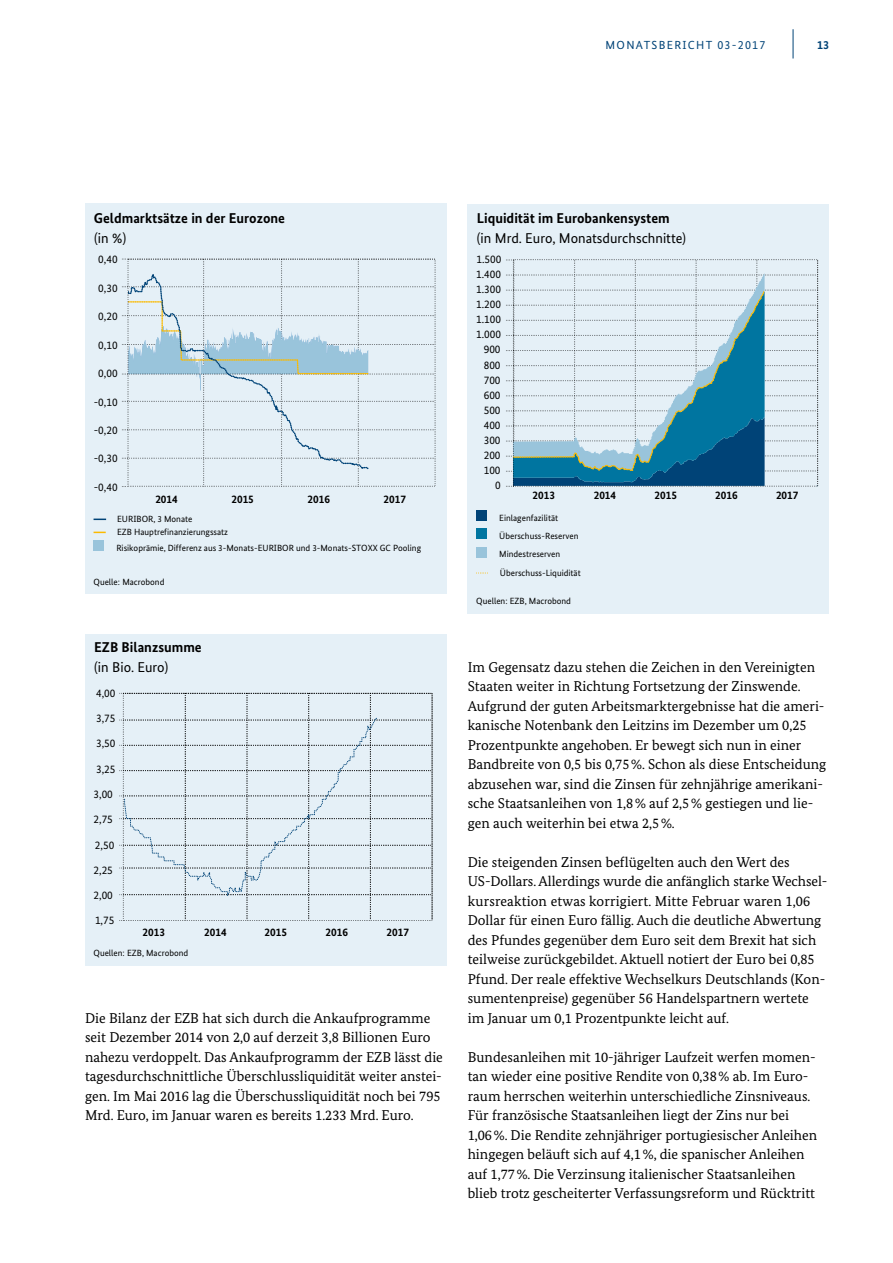
<style>
.page{position:relative;width:893px;height:1263px;background:#fff}
.page>*{position:absolute;margin:0;border:0;box-sizing:border-box;transform-origin:0 0}
.t1{font:14.25px/19.5px "Bundes Serif";color:#000}
.t2{font:14.25px/19.5px "Bundes Sans";color:#000}
.t3{font:700 14.25px/19.5px "Bundes Sans";color:#000}
.t4{font:700 12px "Bundes Sans";color:#004275}
.t5{font:11.7px "Bundes Sans";letter-spacing:.11em;color:#004377}
.t6{font:11.25px "Bundes Sans";color:#000}
.t7{font:700 11.25px "Bundes Sans";color:#000}
.t8{font:9px/18.1px "Bundes Sans";color:#000}
.s1{font-size:12px}
.s2{font-weight:400}
.s3{font-weight:700}
</style>
<div class="page">
<hr style="left:793px;top:29px;width:1px;height:30px;background:#004377">
<div style="left:85px;top:204px;width:361px;height:390px;background:#e5f0f7"></div>
<svg style="left:94px;top:519px;width:12px;height:1px"></svg>
<svg style="left:94px;top:532px;width:12px;height:1px"></svg>
<div style="left:94px;top:540px;width:10px;height:11px;background:#99c4db"></div>
<svg style="left:122px;top:259px;width:312px;height:228px"></svg>
<svg style="left:130px;top:270px;width:240px;height:201px"></svg>
<div style="left:85px;top:634px;width:361px;height:331px;background:#e5f0f7"></div>
<svg style="left:120px;top:693px;width:313px;height:227px"></svg>
<svg style="left:124px;top:717px;width:255px;height:182px"></svg>
<div style="left:468px;top:204px;width:361px;height:409px;background:#e5f0f7"></div>
<div style="left:476px;top:510px;width:11px;height:11px;background:#004377"></div>
<div style="left:476px;top:529px;width:11px;height:10px;background:#0075a0"></div>
<div style="left:476px;top:547px;width:11px;height:10px;background:#99c4db"></div>
<svg style="left:476px;top:572px;width:12px;height:2px"></svg>
<svg style="left:506px;top:259px;width:310px;height:228px"></svg>
<p class="t5" style="left:606px;top:38px;width:161px">MONATSBERICHT <span class="s1">03-2017</span></p>
<p class="t4" style="left:817px;top:37px;width:13px">13</p>
<p class="t3" style="left:94px;top:209px;width:193px">Geldmarktsätze in der Eurozone <span class="s2">(in %)</span></p>
<p class="t6" style="left:98px;top:253px;width:21px">0,40</p>
<p class="t6" style="left:98px;top:281px;width:21px">0,30</p>
<p class="t6" style="left:98px;top:310px;width:21px">0,20</p>
<p class="t6" style="left:98px;top:338px;width:21px">0,10</p>
<p class="t6" style="left:98px;top:366px;width:21px">0,00</p>
<p class="t6" style="left:94px;top:395px;width:25px">-0,10</p>
<p class="t6" style="left:94px;top:423px;width:25px">-0,20</p>
<p class="t6" style="left:94px;top:452px;width:25px">-0,30</p>
<p class="t6" style="left:94px;top:480px;width:25px">-0,40</p>
<p class="t7" style="left:155px;top:492px;width:24px">2014</p>
<p class="t7" style="left:231px;top:492px;width:24px">2015</p>
<p class="t7" style="left:308px;top:492px;width:24px">2016</p>
<p class="t7" style="left:384px;top:492px;width:24px">2017</p>
<p class="t8" style="left:117px;top:511px;width:113px;line-height:13.8px">EURIBOR, 3 Monate<br>EZB Hauptrefinanzierungssatz</p>
<p class="t8" style="left:116px;top:538px;width:306px">Risikoprämie, Differenz aus 3-Monats-EURIBOR und 3-Monats-STOXX GC Pooling</p>
<p class="t8" style="left:94px;top:573px;width:72px">Quelle: Macrobond</p>
<p class="t3" style="left:94px;top:638px;width:109px">EZB Bilanzsumme <span class="s2">(in Bio. Euro)</span></p>
<p class="t6" style="left:96px;top:686px;width:21px">4,00</p>
<p class="t6" style="left:96px;top:711px;width:21px">3,75</p>
<p class="t6" style="left:96px;top:737px;width:21px">3,50</p>
<p class="t6" style="left:96px;top:762px;width:21px">3,25</p>
<p class="t6" style="left:94px;top:787px;width:21px">3,00</p>
<p class="t6" style="left:94px;top:813px;width:21px">2,75</p>
<p class="t6" style="left:95px;top:838px;width:21px">2,50</p>
<p class="t6" style="left:94px;top:863px;width:21px">2,25</p>
<p class="t6" style="left:94px;top:888px;width:21px">2,00</p>
<p class="t6" style="left:95px;top:914px;width:21px">1,75</p>
<p class="t7" style="left:143px;top:925px;width:24px">2013</p>
<p class="t7" style="left:204px;top:925px;width:24px">2014</p>
<p class="t7" style="left:264px;top:925px;width:24px">2015</p>
<p class="t7" style="left:325px;top:925px;width:24px">2016</p>
<p class="t7" style="left:386px;top:925px;width:24px">2017</p>
<p class="t8" style="left:94px;top:944px;width:96px">Quellen: EZB, Macrobond</p>
<p class="t1" style="left:85px;top:1008px;width:359px">Die Bilanz der EZB hat sich durch die Ankaufprogramme seit Dezember 2014 von 2,0 auf derzeit 3,8 Billionen Euro nahezu verdoppelt. Das Ankaufprogramm der EZB lässt die tagesdurchschnittliche Überschlussliquidität weiter anstei&shy;gen. Im Mai 2016 lag die Überschussliquidität noch bei 795<br>Mrd. Euro, im Januar waren es bereits 1.233 Mrd. Euro.</p>
<p class="t2" style="left:477px;top:209px;width:211px"><span class="s3">Liquidität im Eurobankensystem </span>(in Mrd. Euro, Monatsdurchschnitte)</p>
<p class="t6" style="left:476px;top:252px;width:26px">1.500</p>
<p class="t6" style="left:476px;top:267px;width:26px">1.400</p>
<p class="t6" style="left:476px;top:282px;width:26px">1.300</p>
<p class="t6" style="left:476px;top:297px;width:26px">1.200</p>
<p class="t6" style="left:476px;top:313px;width:26px">1.100</p>
<p class="t6" style="left:476px;top:328px;width:26px">1.000</p>
<p class="t6" style="left:484px;top:343px;width:18px">900</p>
<p class="t6" style="left:484px;top:358px;width:18px">800</p>
<p class="t6" style="left:484px;top:373px;width:18px">700</p>
<p class="t6" style="left:484px;top:388px;width:18px">600</p>
<p class="t6" style="left:484px;top:403px;width:18px">500</p>
<p class="t6" style="left:484px;top:418px;width:18px">400</p>
<p class="t6" style="left:484px;top:433px;width:18px">300</p>
<p class="t6" style="left:484px;top:464px;width:18px">100</p>
<p class="t6" style="left:484px;top:448px;width:18px">200</p>
<p class="t6" style="left:495px;top:479px;width:7px">0</p>
<p class="t7" style="left:532px;top:489px;width:24px">2013</p>
<p class="t7" style="left:594px;top:489px;width:24px">2014</p>
<p class="t7" style="left:654px;top:489px;width:24px">2015</p>
<p class="t7" style="left:715px;top:489px;width:24px">2016</p>
<p class="t7" style="left:776px;top:489px;width:24px">2017</p>
<p class="t8" style="left:499px;top:508px;width:81px">Einlagenfazilität<br>Überschuss-Reserven<br>Mindestreserven</p>
<p class="t8" style="left:500px;top:564px;width:82px">Überschuss-Liquidität</p>
<p class="t8" style="left:476px;top:592px;width:96px">Quellen: EZB, Macrobond</p>
<p class="t1" style="left:468px;top:657px;width:360px">Im Gegensatz dazu stehen die Zeichen in den Vereinigten Staaten weiter in Richtung Fortsetzung der Zinswende.<br>Aufgrund der guten Arbeitsmarktergebnisse hat die ameri&shy;kanische Notenbank den Leitzins im Dezember um 0,25<br>Prozentpunkte angehoben. Er bewegt sich nun in einer Bandbreite von 0,5 bis 0,75%. Schon als diese Entscheidung abzusehen war, sind die Zinsen für zehnjährige amerikani&shy;sche Staatsanleihen von 1,8% auf 2,5% gestiegen und lie&shy;gen auch weiterhin bei etwa 2,5%.</p>
<p class="t1" style="left:468px;top:852px;width:361px">Die steigenden Zinsen beflügelten auch den Wert des US-Dollars. Allerdings wurde die anfänglich starke Wechsel&shy;kursreaktion etwas korrigiert. Mitte Februar waren 1,06<br>Dollar für einen Euro fällig. Auch die deutliche Abwertung des Pfundes gegenüber dem Euro seit dem Brexit hat sich teilweise zurückgebildet. Aktuell notiert der Euro bei 0,85<br>Pfund. Der reale effektive Wechselkurs Deutschlands (Kon&shy;sumentenpreise) gegenüber 56 Handelspartnern wertete im Januar um 0,1 Prozentpunkte leicht auf.</p>
<p class="t1" style="left:468px;top:1047px;width:351px">Bundesanleihen mit 10-jähriger Laufzeit werfen momen&shy;tan wieder eine positive Rendite von 0,38% ab. Im Euro&shy;raum herrschen weiterhin unterschiedliche Zinsniveaus.<br>Für französische Staatsanleihen liegt der Zins nur bei 1,06%. Die Rendite zehnjähriger portugiesischer Anleihen hingegen beläuft sich auf 4,1%, die spanischer Anleihen auf 1,77%. Die Verzinsung italienischer Staatsanleihen blieb trotz gescheiterter Verfassungsreform und Rücktritt</p>
</div>
